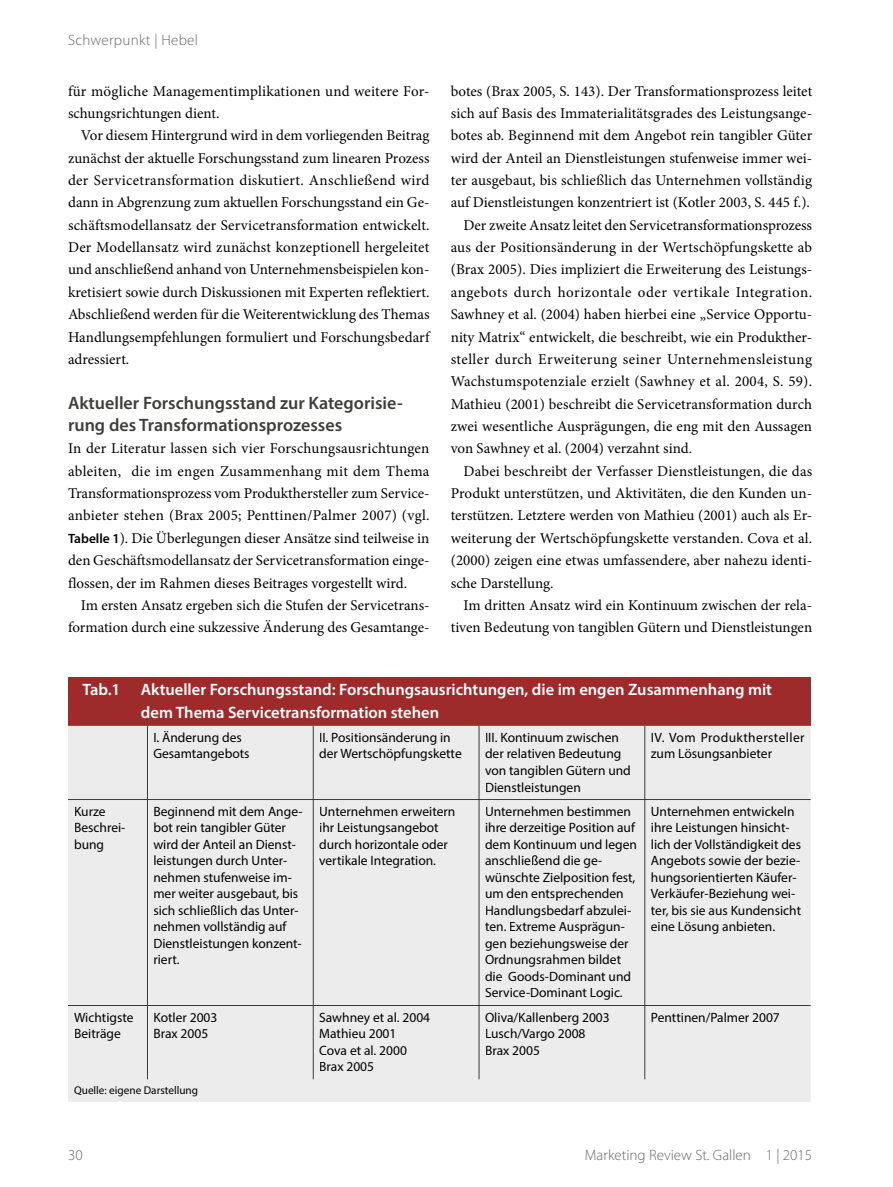
<style>
.page{position:relative;width:893px;height:1187px;background:#fff}
.page>*{position:absolute;margin:0;border:0;box-sizing:border-box;transform-origin:0 0}
.t1{font:600 18px/22.4px "Myriad Pro";color:#3e3e3d}
.t2{font:600 16.5px/22.4px "Myriad Pro";color:#fff}
.t3{font:15px/22.4px "Minion Pro";letter-spacing:.005em;color:#000;text-align:justify}
.t4{font:15px "Minion Pro";letter-spacing:.035em;color:#000}
.t5{font:15px "Minion Pro";letter-spacing:.025em;color:#000}
.t6{font:300 15px "Myriad Pro";letter-spacing:.005em;color:#676767}
.t7{font:13.5px/16.5px "Myriad Pro";color:#000}
.t8{font:11.25px "Myriad Pro";color:#000}
.s1{font-family:"Myriad Pro";font-weight:600;font-size:13.5px}
</style>
<div class="page">
<div style="left:68px;top:677px;width:743px;height:48px;background:#9e2b2c"></div>
<div style="left:68px;top:1079px;width:743px;height:22px;background:#ececec"></div>
<div style="left:68px;top:725px;width:743px;height:354px;background:#ececec"></div>
<div style="left:753px;top:872px;width:43px;height:9px;background:#ececec"></div>
<div style="left:651px;top:888px;width:144px;height:13px;background:#ececec"></div>
<div style="left:651px;top:905px;width:150px;height:11px;background:#ececec"></div>
<div style="left:651px;top:921px;width:124px;height:13px;background:#ececec"></div>
<div style="left:74px;top:1011px;width:60px;height:13px;background:#ececec"></div>
<div style="left:75px;top:1028px;width:46px;height:12px;background:#ececec"></div>
<div style="left:154px;top:1011px;width:63px;height:10px;background:#ececec"></div>
<div style="left:154px;top:1028px;width:53px;height:10px;background:#ececec"></div>
<div style="left:320px;top:1011px;width:50px;height:13px;background:#ececec"></div>
<div style="left:374px;top:1011px;width:22px;height:10px;background:#ececec"></div>
<div style="left:398px;top:1012px;width:32px;height:9px;background:#ececec"></div>
<div style="left:320px;top:1028px;width:74px;height:10px;background:#ececec"></div>
<div style="left:320px;top:1045px;width:27px;height:9px;background:#ececec"></div>
<div style="left:350px;top:1044px;width:23px;height:10px;background:#ececec"></div>
<div style="left:374px;top:1045px;width:32px;height:9px;background:#ececec"></div>
<div style="left:320px;top:1061px;width:53px;height:10px;background:#ececec"></div>
<div style="left:485px;top:1011px;width:28px;height:10px;background:#ececec"></div>
<hr style="left:514px;top:1012px;width:4px;height:10px;background:#ececec">
<div style="left:519px;top:1011px;width:90px;height:13px;background:#ececec"></div>
<div style="left:486px;top:1028px;width:31px;height:10px;background:#ececec"></div>
<div style="left:517px;top:1028px;width:5px;height:10px;background:#ececec"></div>
<div style="left:522px;top:1028px;width:63px;height:12px;background:#ececec"></div>
<div style="left:486px;top:1045px;width:53px;height:9px;background:#ececec"></div>
<div style="left:652px;top:1012px;width:53px;height:9px;background:#ececec"></div>
<hr style="left:706px;top:1012px;width:4px;height:10px;background:#ececec">
<div style="left:711px;top:1011px;width:68px;height:10px;background:#ececec"></div>
<div style="left:74px;top:1085px;width:123px;height:10px;background:#ececec"></div>
<p class="t6" style="left:68px;top:32px;width:132px">Schwerpunkt | Hebel</p>
<p class="t3" style="left:68px;top:80px;width:363px">für mögliche Managementimplikationen und weitere For&shy;schungsrichtungen dient.</p>
<p class="t3" style="left:68px;top:124px;width:363px;text-indent:13px">Vor diesem Hintergrund wird in dem vorliegenden Beitrag zunächst der aktuelle Forschungsstand zum linearen Prozess der Servicetransformation diskutiert. Anschließend wird dann in Abgrenzung zum aktuellen Forschungsstand ein Ge&shy;schäftsmodellansatz der Servicetransformation entwickelt.<br>Der Modellansatz wird zunächst konzeptionell hergeleitet und anschließend anhand von Unternehmensbeispielen kon&shy;kretisiert sowie durch Diskussionen mit Experten reflektiert.<br>Abschließend werden für die Weiterentwicklung des Themas Handlungsempfehlungen formuliert und Forschungsbedarf adressiert.</p>
<p class="t1" style="left:68px;top:391px;width:336px">Aktueller Forschungsstand zur Kategorisie&shy;rung des Transformationsprozesses</p>
<p class="t3" style="left:68px;top:437px;width:363px">In der Literatur lassen sich vier Forschungsausrichtungen ableiten, die im engen Zusammenhang mit dem Thema Transformationsprozess vom Produkthersteller zum Service&shy;anbieter stehen (Brax 2005; Penttinen/Palmer 2007) (vgl.<br><span class="s1">Tabelle 1</span>). Die Überlegungen dieser Ansätze sind teilweise in den Geschäftsmodellansatz der Servicetransformation einge&shy;flossen, der im Rahmen dieses Beitrages vorgestellt wird.</p>
<p class="t3" style="left:68px;top:594px;width:363px;text-align:right">Im ersten Ansatz ergeben sich die Stufen der Servicetrans&shy;formation durch eine sukzessive Änderung des Gesamtange-</p>
<p class="t3" style="left:451px;top:80px;width:363px">botes (Brax 2005, S. 143). Der Transformationsprozess leitet</p>
<p class="t3" style="left:451px;top:102px;width:363px">sich auf Basis des Immaterialitätsgrades des Leistungsange-</p>
<p class="t3" style="left:451px;top:124px;width:363px">botes ab. Beginnend mit dem Angebot rein tangibler Güter</p>
<p class="t3" style="left:451px;top:147px;width:363px">wird der Anteil an Dienstleistungen stufenweise immer wei-</p>
<p class="t3" style="left:451px;top:169px;width:363px">ter ausgebaut, bis schließlich das Unternehmen vollständig</p>
<p class="t3" style="left:451px;top:191px;width:361px">auf Dienstleistungen konzentriert ist (Kotler 2003, S. 445 f.).</p>
<p class="t3" style="left:463px;top:214px;width:350px">Der zweite Ansatz leitet den Servicetransformationsprozess</p>
<p class="t3" style="left:451px;top:236px;width:363px">aus der Positionsänderung in der Wertschöpfungskette ab</p>
<p class="t3" style="left:451px;top:258px;width:363px">(Brax 2005). Dies impliziert die Erweiterung des Leistungs-</p>
<p class="t4" style="left:451px;top:282px;width:363px">angebots durch horizontale oder vertikale Integration.</p>
<p class="t3" style="left:451px;top:303px;width:363px">Sawhney et al. (2004) haben hierbei eine „Service Opportu-</p>
<p class="t3" style="left:451px;top:325px;width:363px">nity Matrix“ entwickelt, die beschreibt, wie ein Produkther-</p>
<p class="t5" style="left:451px;top:349px;width:363px">steller durch Erweiterung seiner Unternehmensleistung</p>
<p class="t3" style="left:451px;top:370px;width:363px">Wachstumspotenziale erzielt (Sawhney et al. 2004, S. 59).</p>
<p class="t3" style="left:451px;top:392px;width:363px">Mathieu (2001) beschreibt die Servicetransformation durch</p>
<p class="t3" style="left:451px;top:415px;width:363px">zwei wesentliche Ausprägungen, die eng mit den Aussagen</p>
<p class="t3" style="left:451px;top:437px;width:243px">von Sawhney et al. (2004) verzahnt sind.</p>
<p class="t3" style="left:463px;top:460px;width:350px">Dabei beschreibt der Verfasser Dienstleistungen, die das</p>
<p class="t3" style="left:451px;top:482px;width:363px">Produkt unterstützen, und Aktivitäten, die den Kunden un-</p>
<p class="t3" style="left:451px;top:504px;width:363px">terstützen. Letztere werden von Mathieu (2001) auch als Er-</p>
<p class="t3" style="left:451px;top:527px;width:363px">weiterung der Wertschöpfungskette verstanden. Cova et al.</p>
<p class="t3" style="left:451px;top:549px;width:363px">(2000) zeigen eine etwas umfassendere, aber nahezu identi-</p>
<p class="t3" style="left:451px;top:571px;width:104px">sche Darstellung.</p>
<p class="t3" style="left:463px;top:594px;width:350px">Im dritten Ansatz wird ein Kontinuum zwischen der rela-</p>
<p class="t3" style="left:451px;top:616px;width:363px">tiven Bedeutung von tangiblen Gütern und Dienstleistungen</p>
<p class="t2" style="left:141px;top:678px;width:633px;text-indent:-58px">Tab.1 Aktueller Forschungsstand: Forschungsausrichtungen, die im engen Zusammenhang mit dem Thema Servicetransformation stehen</p>
<p class="t7" style="left:153px;top:729px;width:98px">I. Änderung des<br>Gesamtangebots</p>
<p class="t7" style="left:319px;top:729px;width:144px">II. Positionsänderung in der Wertschöpfungskette</p>
<p class="t7" style="left:485px;top:729px;width:147px">III. Kontinuum zwischen der relativen Bedeutung von tangiblen Gütern und<br>Dienstleistungen</p>
<p class="t7" style="left:651px;top:729px;width:155px">IV. Vom Produkthersteller zum Lösungsanbieter</p>
<p class="t7" style="left:74px;top:802px;width:53px">Kurze<br>Beschrei&shy;bung</p>
<p class="t7" style="left:153px;top:802px;width:151px">Beginnend mit dem Ange&shy;bot rein tangibler Güter wird der Anteil an Dienst&shy;leistungen durch Unter&shy;nehmen stufenweise im&shy;mer weiter ausgebaut, bis sich schließlich das Unter&shy;nehmen vollständig auf<br>Dienstleistungen konzent&shy;riert.</p>
<p class="t7" style="left:319px;top:802px;width:138px">Unternehmen erweitern ihr Leistungsangebot durch horizontale oder vertikale Integration.</p>
<p class="t7" style="left:485px;top:802px;width:153px">Unternehmen bestimmen ihre derzeitige Position auf dem Kontinuum und legen anschließend die ge&shy;wünschte Zielposition fest, um den entsprechenden<br>Handlungsbedarf abzulei&shy;ten. Extreme Ausprägun&shy;gen beziehungsweise der<br>Ordnungsrahmen bildet die Goods-Dominant und<br>Service-Dominant Logic.</p>
<p class="t7" style="left:651px;top:802px;width:152px">Unternehmen entwickeln ihre Leistungen hinsicht&shy;lich der Vollständigkeit des<br>Angebots sowie der bezie&shy;hungsorientierten Käufer-<br>Verkäufer-Beziehung wei&shy;ter, bis sie aus Kundensicht eine Lösung anbieten.</p>
<p class="t7" style="left:74px;top:1008px;width:61px">Wichtigste<br>Beiträge</p>
<p class="t7" style="left:153px;top:1008px;width:66px">Kotler 2003<br>Brax 2005</p>
<p class="t7" style="left:319px;top:1008px;width:113px">Sawhney et al. 2004<br>Mathieu 2001<br>Cova et al. 2000<br>Brax 2005</p>
<p class="t7" style="left:485px;top:1008px;width:126px">Oliva/Kallenberg 2003<br>Lusch/Vargo 2008<br>Brax 2005</p>
<p class="t7" style="left:651px;top:1008px;width:131px">Penttinen/Palmer 2007</p>
<p class="t8" style="left:74px;top:1082px;width:126px">Quelle: eigene Darstellung</p>
<p class="t6" style="left:68px;top:1146px;width:16px">30</p>
<p class="t6" style="left:585px;top:1146px;width:229px">Marketing Review St. Gallen 1 | 2015</p>
</div>
